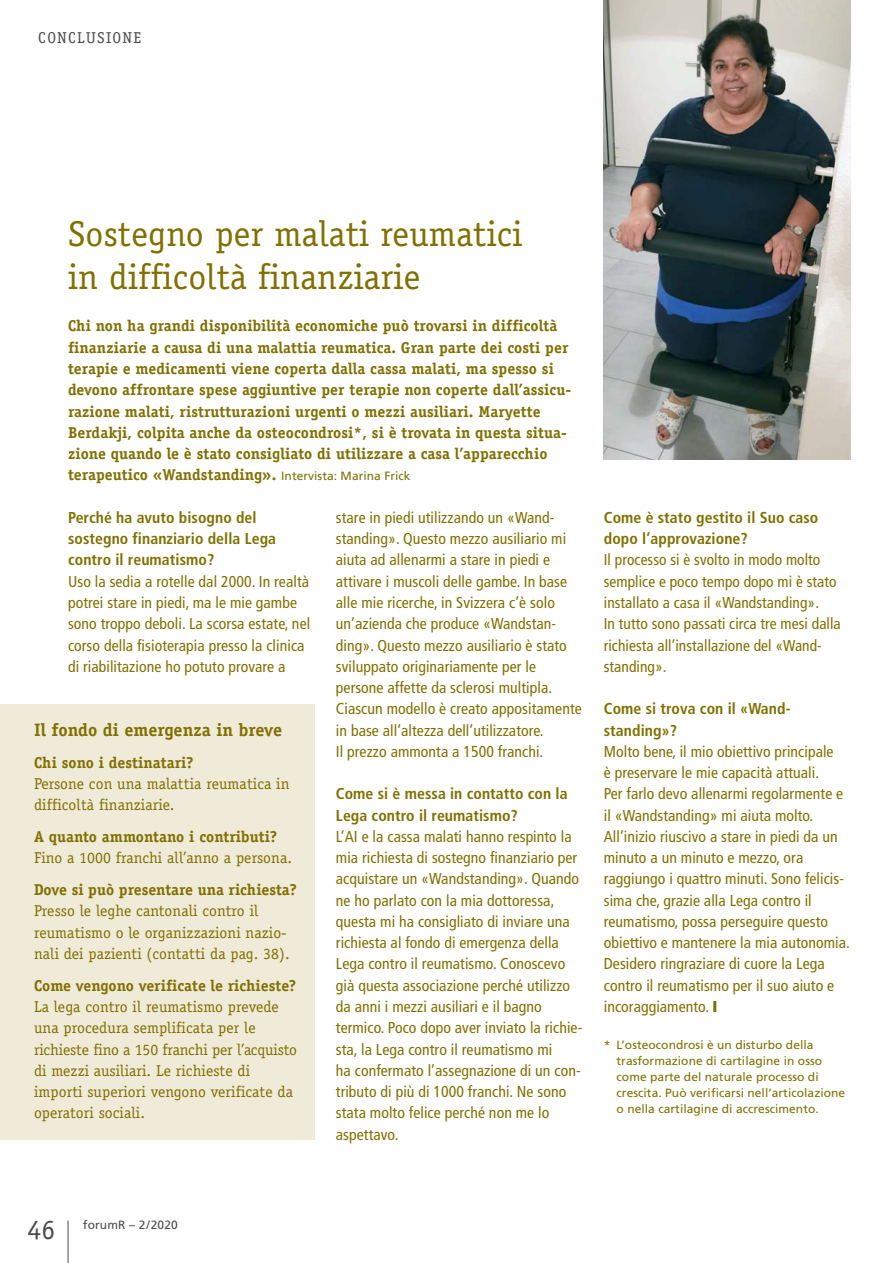
<style>
.page{position:relative;width:893px;height:1263px;background:#fff}
.page>*{position:absolute;margin:0;border:0;box-sizing:border-box;transform-origin:0 0}
.t1{font:36px/42.5px "Officina Serif";letter-spacing:.005em;color:#817000}
.t2{font:27.75px "Officina Sans";color:#4c4c4e}
.t3{font:700 18px "Officina Serif";letter-spacing:.005em;color:#817000}
.t4{font:condensed 15.75px/21.3px "Frutiger";letter-spacing:.005em;color:#817000}
.t5{font:700 15.75px/21.3px "Officina Serif";letter-spacing:.005em;color:#817000}
.t6{font:15.75px/21.3px "Officina Serif";letter-spacing:.005em;color:#817000}
.t7{font:700 condensed 15.75px/21.3px "Frutiger";letter-spacing:.005em;color:#817000}
.t8{font:15.75px "Officina Serif";letter-spacing:.095em;color:#4c4c4e}
.t9{font:12px/15.9px "Frutiger";letter-spacing:.005em;color:#817000}
.t10{font:12px "Frutiger";letter-spacing:.01em;color:#4c4c4e}
.s1{font-family:"Frutiger";font-weight:400;font-size:12px}
.s2{font-weight:900}
</style>
<div class="page">
<hr style="left:68px;top:1220px;width:1px;height:43px;background:#4c4c4e">
<div style="left:0;top:704px;width:315px;height:436px;background:#f0ead9"></div>
<img style="left:604px;top:0;width:246px;height:459px">
<p class="t8" style="left:38px;top:31px;width:104px">CONCLUSIONE</p>
<h1 class="t1" style="left:68px;top:216px;width:456px">Sostegno per malati reumatici in difficoltà finanziarie</h1>
<p class="t5" style="left:68px;top:317px;width:505px">Chi non ha grandi disponibilità economiche può trovarsi in difficoltà finanziarie a causa di una malattia reumatica. Gran parte dei costi per terapie e medicamenti viene coperta dalla cassa malati, ma spesso si devono affrontare spese aggiuntive per terapie non coperte dall’assicu&shy;razione malati, ristrutturazioni urgenti o mezzi ausiliari. Maryette Berdakji, colpita anche da osteocondrosi*, si è trovata in questa situa&shy;zione quando le è stato consigliato di utilizzare a casa l’apparecchio terapeutico «Wandstanding». <span class="s1">Intervista: Marina Frick</span></p>
<p class="t7" style="left:68px;top:508px;width:210px">Perché ha avuto bisogno del sostegno finanziario della Lega contro il reumatismo?</p>
<p class="t4" style="left:68px;top:572px;width:244px">Uso la sedia a rotelle dal 2000. In realtà potrei stare in piedi, ma le mie gambe sono troppo deboli. La scorsa estate, nel corso della fisioterapia presso la clinica di riabilitazione ho potuto provare a</p>
<p class="t3" style="left:34px;top:723px;width:250px">Il fondo di emergenza in breve</p>
<p class="t5" style="left:34px;top:753px;width:161px">Chi sono i destinatari?</p>
<p class="t6" style="left:34px;top:774px;width:257px">Persone con una malattia reumatica in difficoltà finanziarie.</p>
<p class="t5" style="left:34px;top:827px;width:245px">A quanto ammontano i contributi?</p>
<p class="t6" style="left:34px;top:848px;width:260px">Fino a 1000 franchi all’anno a persona.</p>
<p class="t5" style="left:34px;top:880px;width:264px">Dove si può presentare una richiesta?</p>
<p class="t6" style="left:34px;top:902px;width:257px">Presso le leghe cantonali contro il reumatismo o le organizzazioni nazio&shy;nali dei pazienti (contatti da pag. 38).</p>
<p class="t5" style="left:34px;top:976px;width:264px">Come vengono verificate le richieste?</p>
<p class="t6" style="left:34px;top:997px;width:264px">La lega contro il reumatismo prevede una procedura semplificata per le richieste fino a 150 franchi per l’acquisto di mezzi ausiliari. Le richieste di importi superiori vengono verificate da operatori sociali.</p>
<p class="t4" style="left:336px;top:508px;width:247px">stare in piedi utilizzando un «Wand - standing». Questo mezzo ausiliario mi aiuta ad allenarmi a stare in piedi e attivare i muscoli delle gambe. In base alle mie ricerche, in Svizzera c’è solo un’azienda che produce «Wandstan&shy;ding». Questo mezzo ausiliario è stato sviluppato originariamente per le persone affette da sclerosi multipla.<br>Ciascun modello è creato appositamente in base all’altezza dell’utilizzatore.<br>Il prezzo ammonta a 1500 franchi.</p>
<p class="t7" style="left:336px;top:784px;width:233px">Come si è messa in contatto con la<br>Lega contro il reumatismo?</p>
<p class="t4" style="left:336px;top:827px;width:248px">L’AI e la cassa malati hanno respinto la mia richiesta di sostegno finanziario per acquistare un «Wandstanding». Quando ne ho parlato con la mia dottoressa, questa mi ha consigliato di inviare una richiesta al fondo di emergenza della Lega contro il reumatismo. Conoscevo già questa associazione perché utilizzo da anni i mezzi ausiliari e il bagno termico. Poco dopo aver inviato la richie&shy;sta, la Lega contro il reumatismo mi<br>ha confermato l’assegnazione di un con&shy;tributo di più di 1000 franchi. Ne sono stata molto felice perché non me lo aspettavo.</p>
<p class="t7" style="left:604px;top:508px;width:216px">Come è stato gestito il Suo caso dopo l’approvazione?</p>
<p class="t4" style="left:604px;top:551px;width:238px">Il processo si è svolto in modo molto semplice e poco tempo dopo mi è stato installato a casa il «Wandstanding».<br>In tutto sono passati circa tre mesi dalla richiesta all’installazione del «Wand - standing».</p>
<p class="t7" style="left:604px;top:699px;width:188px">Come si trova con il «Wand - standing»?</p>
<p class="t4" style="left:604px;top:742px;width:248px">Molto bene, il mio obiettivo principale<br>è preservare le mie capacità attuali.<br>Per farlo devo allenarmi regolarmente e il «Wandstanding» mi aiuta molto.<br>All’inizio riuscivo a stare in piedi da un minuto a un minuto e mezzo, ora raggiungo i quattro minuti. Sono felicis&shy;sima che, grazie alla Lega contro il reumatismo, possa perseguire questo obiettivo e mantenere la mia autonomia.<br>Desidero ringraziare di cuore la Lega contro il reumatismo per il suo aiuto e incoraggiamento. <span class="s2">I</span></p>
<p class="t9" style="left:617px;top:1038px;width:230px;text-indent:-13px">* L’osteocondrosi è un disturbo della trasformazione di cartilagine in osso come parte del naturale processo di crescita. Può verificarsi nell’articolazione o nella cartilagine di accrescimento.</p>
<h2 class="t2" style="left:28px;top:1220px;width:29px">46</h2>
<p class="t10" style="left:83px;top:1219px;width:96px">forumR – 2/2020</p>
</div>
